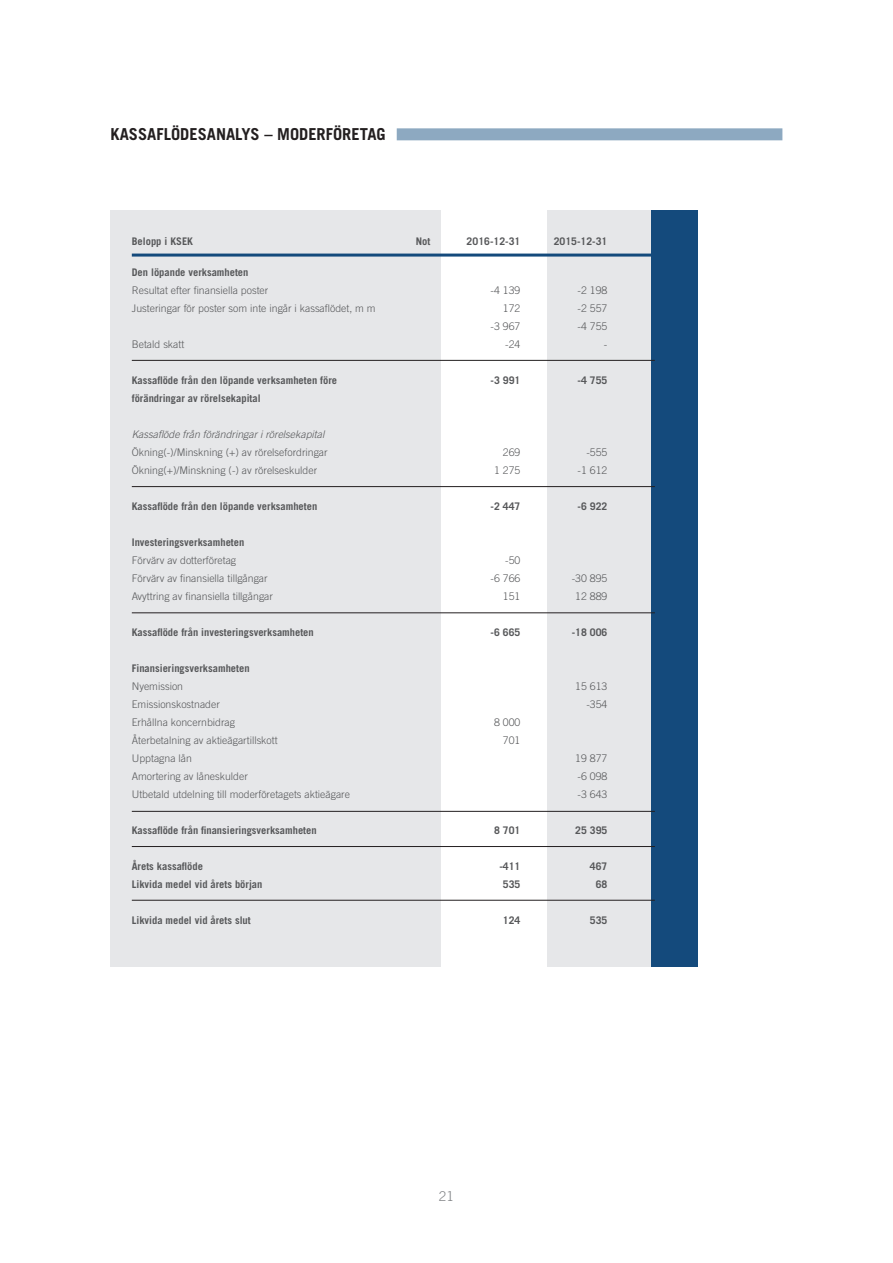
<style>
.page{position:relative;width:893px;height:1263px;background:#fff}
.page>*{position:absolute;margin:0;border:0;box-sizing:border-box;transform-origin:0 0}
.t1{font:700 16.5px "Trade Gothic";color:#231f20}
.t2{font:300 13.5px "Trade Gothic";color:#808285}
.t3{font:300 10.5px "Trade Gothic";color:#57585a}
.t4{font:700 10.5px "Trade Gothic";color:#57585a}
.t5{font:italic 300 10.5px "Trade Gothic";color:#57585a}
</style>
<div class="page">
<div style="left:397px;top:128px;width:385px;height:12px;background:#8da9c1"></div>
<div style="left:111px;top:210px;width:544px;height:756px;background:#e6e7e9"></div>
<div style="left:651px;top:210px;width:47px;height:756px;background:#144a7c"></div>
<div style="left:441px;top:210px;width:106px;height:756px;background:#fff"></div>
<hr style="left:132px;top:486px;width:523px;height:1px;background:#231f20">
<hr style="left:132px;top:360px;width:523px;height:1px;background:#231f20">
<hr style="left:132px;top:811px;width:523px;height:1px;background:#231f20">
<hr style="left:132px;top:612px;width:523px;height:1px;background:#231f20">
<hr style="left:132px;top:846px;width:523px;height:1px;background:#231f20">
<hr style="left:132px;top:900px;width:523px;height:1px;background:#231f20">
<hr style="left:132px;top:254px;width:523px;height:3px;background:#144a7c">
<h1 class="t1" style="left:111px;top:124px;width:277px">KASSAFLÖDESANALYS – MODERFÖRETAG</h1>
<p class="t4" style="left:132px;top:235px;width:63px">Belopp i KSEK</p>
<p class="t4" style="left:416px;top:235px;width:16px">Not</p>
<p class="t4" style="left:467px;top:235px;width:55px">2016-12-31</p>
<p class="t4" style="left:554px;top:235px;width:55px">2015-12-31</p>
<p class="t4" style="left:132px;top:266px;width:118px">Den löpande verksamheten</p>
<p class="t3" style="left:132px;top:284px;width:138px">Resultat efter finansiella poster</p>
<p class="t3" style="left:491px;top:284px;width:31px">-4 139</p>
<p class="t3" style="left:578px;top:284px;width:31px">-2 198</p>
<p class="t3" style="left:132px;top:302px;width:245px">Justeringar för poster som inte ingår i kassaflödet, m m</p>
<p class="t3" style="left:503px;top:302px;width:19px">172</p>
<p class="t3" style="left:578px;top:302px;width:31px">-2 557</p>
<p class="t3" style="left:491px;top:320px;width:31px">-3 967</p>
<p class="t3" style="left:578px;top:320px;width:31px">-4 755</p>
<p class="t3" style="left:132px;top:338px;width:54px">Betald skatt</p>
<p class="t3" style="left:505px;top:338px;width:17px">-24</p>
<p class="t3" style="left:604px;top:338px;width:5px">-</p>
<p class="t4" style="left:132px;top:374px;width:207px">Kassaflöde från den löpande verksamheten före</p>
<p class="t4" style="left:491px;top:374px;width:31px">-3 991</p>
<p class="t4" style="left:578px;top:374px;width:31px">-4 755</p>
<p class="t4" style="left:132px;top:392px;width:130px">förändringar av rörelsekapital</p>
<p class="t5" style="left:132px;top:428px;width:194px">Kassaflöde från förändringar i rörelsekapital</p>
<p class="t3" style="left:132px;top:446px;width:197px">Ökning(-)/Minskning (+) av rörelsefordringar</p>
<p class="t3" style="left:503px;top:446px;width:19px">269</p>
<p class="t3" style="left:586px;top:446px;width:23px">-555</p>
<p class="t3" style="left:132px;top:464px;width:187px">Ökning(+)/Minskning (-) av rörelseskulder</p>
<p class="t3" style="left:494px;top:464px;width:28px">1 275</p>
<p class="t3" style="left:578px;top:464px;width:31px">-1 612</p>
<p class="t4" style="left:132px;top:500px;width:187px">Kassaflöde från den löpande verksamheten</p>
<p class="t4" style="left:491px;top:500px;width:31px">-2 447</p>
<p class="t4" style="left:578px;top:500px;width:31px">-6 922</p>
<p class="t4" style="left:132px;top:536px;width:114px">Investeringsverksamheten</p>
<p class="t3" style="left:132px;top:554px;width:106px">Förvärv av dotterföretag</p>
<p class="t3" style="left:505px;top:554px;width:17px">-50</p>
<p class="t3" style="left:132px;top:572px;width:137px">Förvärv av finansiella tillgångar</p>
<p class="t3" style="left:491px;top:572px;width:31px">-6 766</p>
<p class="t3" style="left:572px;top:572px;width:37px">-30 895</p>
<p class="t3" style="left:132px;top:590px;width:143px">Avyttring av finansiella tillgångar</p>
<p class="t3" style="left:503px;top:590px;width:19px">151</p>
<p class="t3" style="left:575px;top:590px;width:34px">12 889</p>
<p class="t4" style="left:132px;top:626px;width:183px">Kassaflöde från investeringsverksamheten</p>
<p class="t4" style="left:491px;top:626px;width:31px">-6 665</p>
<p class="t4" style="left:572px;top:626px;width:37px">-18 006</p>
<p class="t4" style="left:132px;top:662px;width:119px">Finansieringsverksamheten</p>
<p class="t3" style="left:132px;top:680px;width:53px">Nyemission</p>
<p class="t3" style="left:575px;top:680px;width:34px">15 613</p>
<p class="t3" style="left:132px;top:698px;width:90px">Emissionskostnader</p>
<p class="t3" style="left:586px;top:698px;width:23px">-354</p>
<p class="t3" style="left:132px;top:716px;width:105px">Erhållna koncernbidrag</p>
<p class="t3" style="left:494px;top:716px;width:28px">8 000</p>
<p class="t3" style="left:132px;top:734px;width:147px">Återbetalning av aktieägartillskott</p>
<p class="t3" style="left:503px;top:734px;width:19px">701</p>
<p class="t3" style="left:132px;top:752px;width:62px">Upptagna lån</p>
<p class="t3" style="left:575px;top:752px;width:34px">19 877</p>
<p class="t3" style="left:132px;top:770px;width:118px">Amortering av låneskulder</p>
<p class="t3" style="left:578px;top:770px;width:31px">-6 098</p>
<p class="t3" style="left:132px;top:788px;width:220px">Utbetald utdelning till moderföretagets aktieägare</p>
<p class="t3" style="left:578px;top:788px;width:31px">-3 643</p>
<p class="t4" style="left:132px;top:824px;width:186px">Kassaflöde från finansieringsverksamheten</p>
<p class="t4" style="left:494px;top:824px;width:28px">8 701</p>
<p class="t4" style="left:575px;top:824px;width:34px">25 395</p>
<p class="t4" style="left:132px;top:860px;width:73px">Årets kassaflöde</p>
<p class="t4" style="left:499px;top:860px;width:23px">-411</p>
<p class="t4" style="left:590px;top:860px;width:19px">467</p>
<p class="t4" style="left:132px;top:878px;width:132px">Likvida medel vid årets början</p>
<p class="t4" style="left:503px;top:878px;width:19px">535</p>
<p class="t4" style="left:596px;top:878px;width:13px">68</p>
<p class="t4" style="left:132px;top:914px;width:120px">Likvida medel vid årets slut</p>
<p class="t4" style="left:503px;top:914px;width:19px">124</p>
<p class="t4" style="left:590px;top:914px;width:19px">535</p>
<p class="t2" style="left:439px;top:1188px;width:17px">21</p>
</div>
